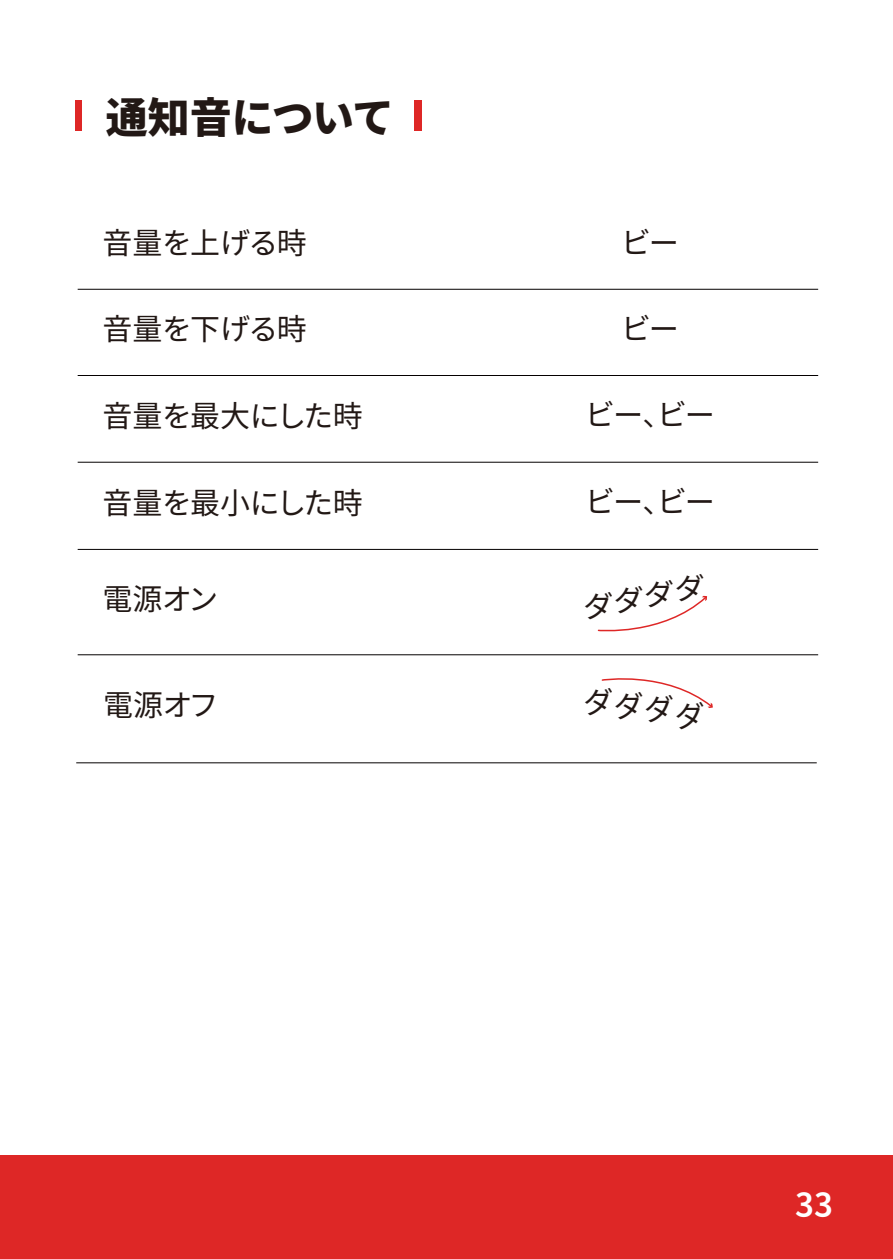
<style>
.page{position:relative;width:893px;height:1259px;background:#fff}
.page>*{position:absolute;margin:0;border:0;box-sizing:border-box;transform-origin:0 0}
.t1{font:42px "Gen Ei Gothic P H";color:#221815}
.t2{font:30px "Gen Ei Gothic P R";color:#221815}
.t3{font:30px "Gen Ei Gothic P B";color:#fff}
</style>
<div class="page">
<div style="left:75px;top:101px;width:7px;height:30px;background:#de2726"></div>
<div style="left:415px;top:101px;width:7px;height:30px;background:#de2726"></div>
<div style="left:0;top:1156px;width:893px;height:103px;background:#de2726"></div>
<hr style="left:78px;top:289px;width:740px;height:1px;background:#040000">
<hr style="left:78px;top:375px;width:740px;height:1px;background:#040000">
<hr style="left:78px;top:462px;width:740px;height:1px;background:#040000">
<hr style="left:78px;top:549px;width:740px;height:1px;background:#040000">
<hr style="left:78px;top:654px;width:740px;height:1px;background:#040000">
<svg style="left:597px;top:595px;width:111px;height:37px"></svg>
<svg style="left:601px;top:678px;width:112px;height:30px"></svg>
<hr style="left:76px;top:762px;width:741px;height:1px;background:#040000">
<h1 class="t1" style="left:106px;top:85px;width:287px">通知音について</h1>
<p class="t2" style="left:102px;top:220px;width:206px">音量を上げる時</p>
<p class="t2" style="left:622px;top:220px;width:59px">ビー</p>
<p class="t2" style="left:102px;top:306px;width:206px">音量を下げる時</p>
<p class="t2" style="left:622px;top:306px;width:59px">ビー</p>
<p class="t2" style="left:102px;top:393px;width:262px">音量を最大にした時</p>
<p class="t2" style="left:586px;top:392px;width:130px">ビー、ビー</p>
<p class="t2" style="left:102px;top:480px;width:262px">音量を最小にした時</p>
<p class="t2" style="left:586px;top:479px;width:130px">ビー、ビー</p>
<p class="t2" style="left:102px;top:576px;width:116px">電源オン</p>
<p class="t2" style="left:584px;top:575px;width:120px">ダダダダ</p>
<p class="t2" style="left:103px;top:682px;width:114px">電源オフ</p>
<p class="t2" style="left:584px;top:686px;width:120px">ダダダダ</p>
<p class="t3" style="left:795px;top:1182px;width:39px">33</p>
</div>
